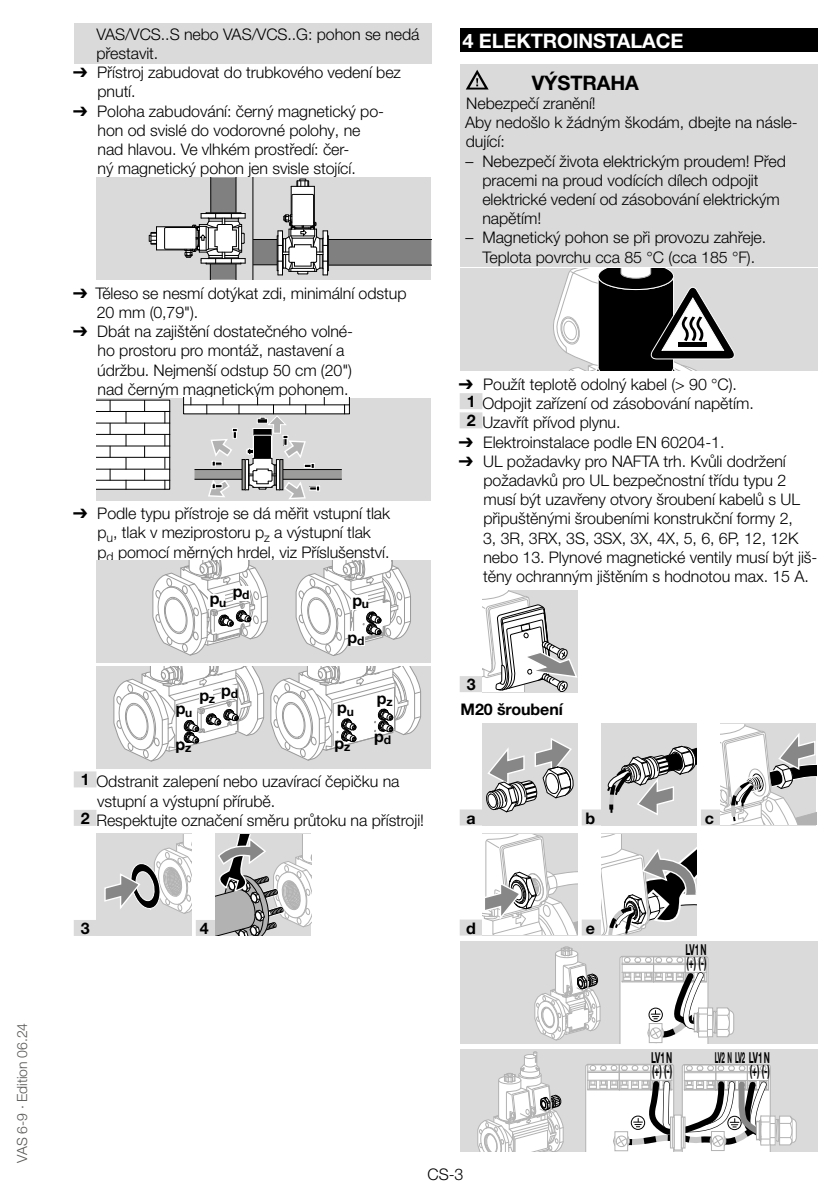
<style>
.page{position:relative;width:840px;height:1191px;background:#fff}
.page>*{position:absolute;margin:0;border:0;box-sizing:border-box;transform-origin:0 0}
.t1{font:700 20px "Helvetica Neue LT Pro";letter-spacing:-.005em;color:#fff}
.t2{font:700 20px "Helvetica Neue LT Pro";letter-spacing:-.005em;color:#000}
.t3{font:300 16px/19.2px "Helvetica Neue LT Pro";letter-spacing:-.005em;color:#000}
.t4{font:700 16px/25.2px "Helvetica Neue LT Pro";letter-spacing:-.005em;color:#000}
.t5{font:700 15px/13.2px "Helvetica Neue LT Pro";letter-spacing:-.055em;color:#000;scale:.55 1}
.t6{font:700 15px "Helvetica Neue LT Pro";letter-spacing:-.055em;color:#000;scale:.41 1}
.t7{font:300 14px "Helvetica Neue LT Pro";letter-spacing:-.005em;color:#575756}
.t8{font:700 12px "Helvetica Neue LT Pro";color:#000}
.s1{font-family:"Arial Unicode MS";font-weight:400}
.s2{font-size:12px}
.s3{font-weight:700}
</style>
<div class="page">
<div style="left:74px;top:23px;width:357px;height:41px;background:#dadada"></div>
<div style="left:74px;top:771px;width:22px;height:16px;background:#dadada"></div>
<div style="left:74px;top:810px;width:22px;height:16px;background:#dadada"></div>
<div style="left:74px;top:920px;width:22px;height:16px;background:#dadada"></div>
<div style="left:196px;top:920px;width:19px;height:16px;background:#dadada"></div>
<div style="left:96px;top:177px;width:335px;height:102px;background:#dadada"></div>
<hr style="left:252px;top:177px;width:1px;height:102px;background:#000">
<svg style="left:252px;top:178px;width:179px;height:97px"></svg>
<svg style="left:148px;top:177px;width:97px;height:102px"></svg>
<div style="left:96px;top:398px;width:335px;height:102px;background:#dadada"></div>
<svg style="left:183px;top:398px;width:167px;height:101px"></svg>
<svg style="left:96px;top:399px;width:74px;height:91px;background:#dcdcdc"></svg>
<div style="left:96px;top:561px;width:335px;height:102px;background:#dadada"></div>
<svg style="left:152px;top:561px;width:116px;height:95px"></svg>
<svg style="left:295px;top:561px;width:116px;height:95px"></svg>
<div style="left:208px;top:594px;width:17px;height:15px;background:#fff"></div>
<div style="left:233px;top:586px;width:16px;height:14px;background:#fff"></div>
<div style="left:351px;top:595px;width:17px;height:15px;background:#fff"></div>
<div style="left:348px;top:631px;width:16px;height:15px;background:#fff"></div>
<div style="left:96px;top:666px;width:335px;height:102px;background:#dadada"></div>
<svg style="left:113px;top:666px;width:151px;height:96px"></svg>
<svg style="left:270px;top:666px;width:151px;height:95px"></svg>
<div style="left:199px;top:690px;width:13px;height:13px;background:#fff"></div>
<div style="left:221px;top:685px;width:13px;height:13px;background:#fff"></div>
<div style="left:96px;top:834px;width:96px;height:102px;background:#dadada"></div>
<svg style="left:104px;top:834px;width:88px;height:80px"></svg>
<svg style="left:215px;top:834px;width:97px;height:101px"></svg>
<div style="left:459px;top:28px;width:357px;height:24px;background:#000"></div>
<div style="left:459px;top:64px;width:357px;height:31px;background:#dadada"></div>
<div style="left:459px;top:92px;width:357px;height:21px;background:#dadada"></div>
<div style="left:459px;top:111px;width:357px;height:41px;background:#dadada"></div>
<div style="left:459px;top:149px;width:357px;height:80px;background:#dadada"></div>
<div style="left:459px;top:226px;width:357px;height:41px;background:#dadada"></div>
<div style="left:459px;top:393px;width:23px;height:16px;background:#dadada"></div>
<div style="left:459px;top:412px;width:23px;height:16px;background:#dadada"></div>
<div style="left:459px;top:676px;width:23px;height:16px;background:#dadada"></div>
<div style="left:459px;top:809px;width:23px;height:16px;background:#dadada"></div>
<div style="left:581px;top:809px;width:20px;height:16px;background:#dadada"></div>
<div style="left:700px;top:809px;width:20px;height:16px;background:#dadada"></div>
<div style="left:459px;top:919px;width:23px;height:16px;background:#dadada"></div>
<div style="left:581px;top:919px;width:20px;height:16px;background:#dadada"></div>
<svg style="left:465px;top:70px;width:23px;height:20px"></svg>
<div style="left:459px;top:269px;width:357px;height:102px;background:#dadada"></div>
<svg style="left:553px;top:269px;width:182px;height:102px"></svg>
<div style="left:677px;top:342px;width:29px;height:5px;background:#000"></div>
<svg style="left:482px;top:590px;width:95px;height:101px"></svg>
<div style="left:482px;top:723px;width:95px;height:102px;background:#dadada"></div>
<svg style="left:486px;top:738px;width:88px;height:75px"></svg>
<div style="left:601px;top:723px;width:95px;height:102px;background:#dadada"></div>
<svg style="left:607px;top:745px;width:89px;height:70px"></svg>
<svg style="left:720px;top:724px;width:95px;height:101px"></svg>
<svg style="left:482px;top:834px;width:95px;height:101px"></svg>
<svg style="left:601px;top:834px;width:95px;height:101px"></svg>
<div style="left:459px;top:941px;width:357px;height:102px;background:#dadada"></div>
<svg style="left:619px;top:956px;width:115px;height:87px"></svg>
<svg style="left:534px;top:946px;width:66px;height:95px"></svg>
<div style="left:459px;top:1049px;width:357px;height:102px;background:#dadada"></div>
<svg style="left:585px;top:1064px;width:211px;height:87px"></svg>
<svg style="left:477px;top:1051px;width:87px;height:100px"></svg>
<p class="t7" style="left:13px;top:1162px;width:141px;rotate:-90deg">VAS 6-9 · Edition 06.24</p>
<p class="t3" style="left:96px;top:24px;width:324px">VAS/VCS..S nebo VAS/VCS..G: pohon se nedá přestavit.</p>
<p class="t3" style="left:97px;top:63px;width:305px;text-indent:-24px"><span class="s1">➔</span> Přístroj zabudovat do trubkového vedení bez pnutí.</p>
<p class="t3" style="left:97px;top:101px;width:288px;text-indent:-24px"><span class="s1">➔</span> Poloha zabudování: černý magnetický po&shy;hon od svislé do vodorovné polohy, ne nad hlavou. Ve vlhkém prostředí: čer-<br>ný magnetický pohon jen svisle stojící.</p>
<p class="t3" style="left:97px;top:283px;width:311px;text-indent:-24px"><span class="s1">➔</span> Těleso se nesmí dotýkat zdi, minimální odstup<br>20 mm (0,79").</p>
<p class="t3" style="left:97px;top:321px;width:257px;text-indent:-24px"><span class="s1">➔</span> Dbát na zajištění dostatečného volné&shy;ho prostoru pro montáž, nastavení a údržbu. Nejmenší odstup 50 cm (20") nad černým magnetickým pohonem.</p>
<p class="t3" style="left:97px;top:503px;width:294px;text-indent:-24px"><span class="s1">➔</span> Podle typu přístroje se dá měřit vstupní tlak p<sub>u</sub>, tlak v meziprostoru p<sub>z</sub> a výstupní tlak p<sub>d</sub> pomocí měrných hrdel, viz Příslušenství.</p>
<p class="t4" style="left:209px;top:582px;width:41px">p p<span class="s2">d</span></p>
<p class="t4" style="left:352px;top:587px;width:18px">p<sub>u</sub></p>
<p class="t8" style="left:219px;top:595px;width:9px">u</p>
<p class="t4" style="left:176px;top:695px;width:18px">p<sub>u</sub></p>
<p class="t4" style="left:199px;top:680px;width:40px">p<sub>z</sub> p<span class="s2">d</span></p>
<p class="t4" style="left:175px;top:731px;width:17px">p<sub>z</sub></p>
<p class="t4" style="left:347px;top:624px;width:18px">p<sub>d</sub></p>
<p class="t4" style="left:337px;top:694px;width:18px">p<sub>u</sub></p>
<p class="t4" style="left:334px;top:730px;width:17px">p<sub>z</sub></p>
<p class="t4" style="left:376px;top:685px;width:17px">p<sub>z</sub></p>
<p class="t4" style="left:374px;top:723px;width:18px">p<sub>d</sub></p>
<p class="t3" style="left:81px;top:772px;width:320px"><span class="s3">1</span> Odstranit zalepení nebo uzavírací čepičku na</p>
<p class="t3" style="left:97px;top:791px;width:180px">vstupní a výstupní přírubě.</p>
<p class="t3" style="left:81px;top:810px;width:344px"><span class="s3">2</span> Respektujte označení směru průtoku na přístroji!</p>
<p class="t1" style="left:462px;top:28px;width:222px">4 ELEKTROINSTALACE</p>
<p class="t2" style="left:531px;top:70px;width:81px">VÝSTRAHA</p>
<p class="t3" style="left:465px;top:93px;width:334px">Nebezpečí zranění!<br>Aby nedošlo k žádným škodám, dbejte na násle&shy;dující:</p>
<p class="t3" style="left:482px;top:151px;width:305px;text-indent:-17px">– Nebezpečí života elektrickým proudem! Před pracemi na proud vodících dílech odpojit elektrické vedení od zásobování elektrickým napětím!</p>
<p class="t3" style="left:465px;top:228px;width:302px;text-align:center">– Magnetický pohon se při provozu zahřeje.<br>Teplota povrchu cca 85 °C (cca 185 °F).</p>
<p class="t3" style="left:466px;top:374px;width:288px;text-indent:-8px"><span class="s1">➔</span> Použít teplotě odolný kabel (&gt; 90 °C).<br><span class="s3">1</span> Odpojit zařízení od zásobování napětím.<br><span class="s3">2</span> Uzavřít přívod plynu.</p>
<p class="t3" style="left:458px;top:432px;width:267px"><span class="s1">➔</span> Elektroinstalace podle EN 60204-1.</p>
<p class="t3" style="left:483px;top:451px;width:336px;text-indent:-24px"><span class="s1">➔</span> UL požadavky pro NAFTA trh. Kvůli dodržení požadavků pro UL bezpečnostní třídu typu 2 musí být uzavřeny otvory šroubení kabelů s UL připuštěnými šroubeními konstrukční formy 2,<br>3, 3R, 3RX, 3S, 3SX, 3X, 4X, 5, 6, 6P, 12, 12K nebo 13. Plynové magnetické ventily musí být jiš&shy;těny ochranným jištěním s hodnotou max. 15 A.</p>
<p class="t4" style="left:460px;top:671px;width:104px;text-indent:6px">3<br>M20 šroubení</p>
<p class="t4" style="left:466px;top:805px;width:11px">a</p>
<p class="t4" style="left:585px;top:805px;width:11px">b</p>
<p class="t4" style="left:704px;top:805px;width:11px">c</p>
<p class="t4" style="left:81px;top:915px;width:10px">3</p>
<p class="t4" style="left:200px;top:915px;width:10px">4</p>
<p class="t4" style="left:466px;top:915px;width:11px">d</p>
<p class="t4" style="left:585px;top:915px;width:11px">e</p>
<p class="t5" style="left:685px;top:942px;width:40px">LV1 N (+) (-)</p>
<p class="t5" style="left:650px;top:1050px;width:40px">LV1 N</p>
<p class="t6" style="left:714px;top:1048px;width:136px">LV2 N LV2 LV1 N</p>
<p class="t5" style="left:651px;top:1064px;width:38px">(+) (-)</p>
<p class="t5" style="left:749px;top:1064px;width:38px">(+) (-)</p>
<p class="t3" style="left:427px;top:1164px;width:37px">CS-3</p>
</div>
